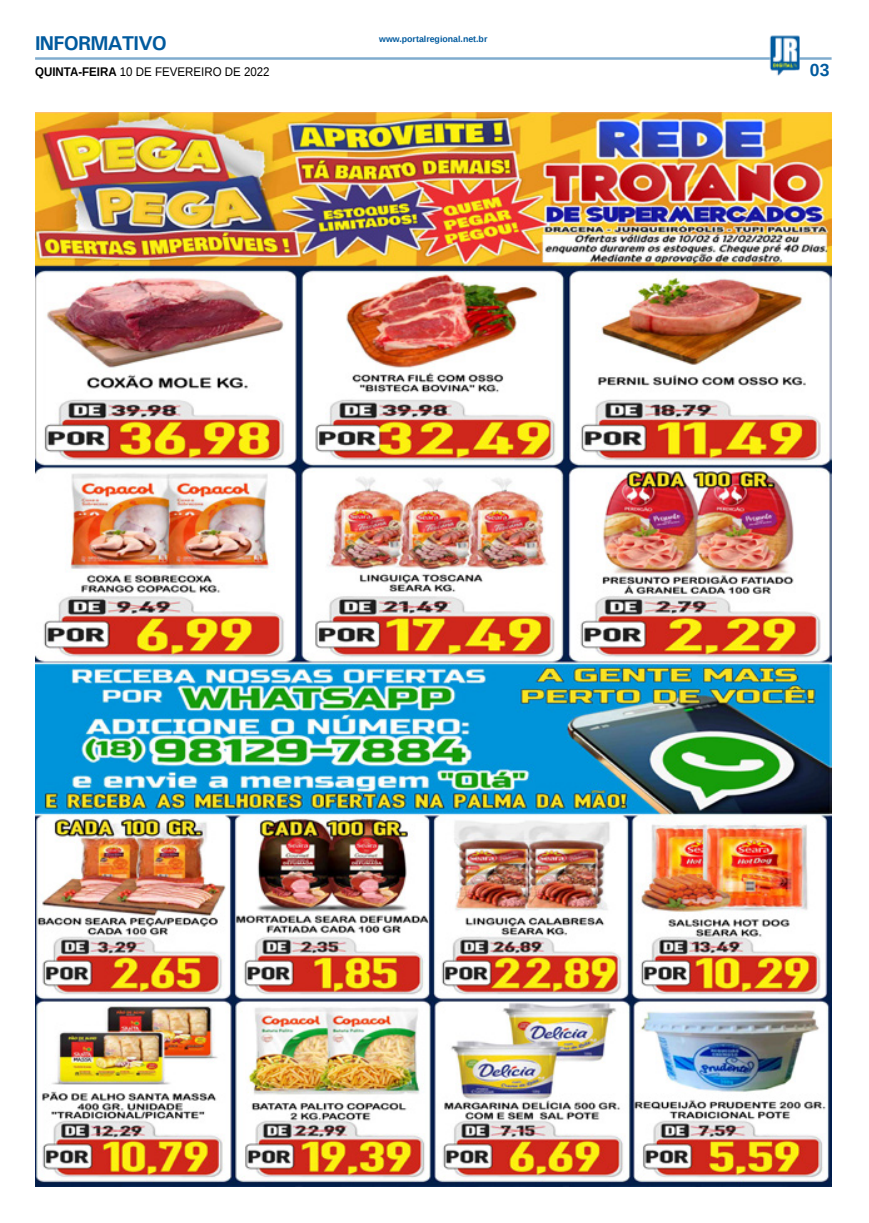
<style>
.page{position:relative;width:869px;height:1223px;background:#fff}
.page>*{position:absolute;margin:0;border:0;box-sizing:border-box;transform-origin:0 0}
.TITULO_PG{font:700 20px "Univers";letter-spacing:-.04em;color:#005a9e}
.TÍTULO{font:700 17.5px "Liberation Sans";color:#005a9e}
.DATA_PG{font:12.5px "Liberation Sans";color:#000;scale:.92 1}
.DATA_PG-2{font:700 8.75px "Liberation Sans";color:#005a9e}
.s1{font-weight:700}
</style>
<div class="page">
<hr style="left:35px;top:57px;width:796px;height:3px;background:#005a9e">
<img style="left:769px;top:36px;width:30px;height:40px">
<img style="left:35px;top:112px;width:796px;height:1074px">
<p class="TITULO_PG" style="left:35px;top:31px;width:133px">INFORMATIVO</p>
<p class="DATA_PG" style="left:35px;top:65px;width:256px"><span class="s1">QUINTA-FEIRA</span> 10 DE FEVEREIRO DE 2022</p>
<p class="DATA_PG-2" style="left:379px;top:33px;width:110px">www.portalregional.net.br</p>
<p class="TÍTULO" style="left:809px;top:58px;width:21px">03</p>
</div>
